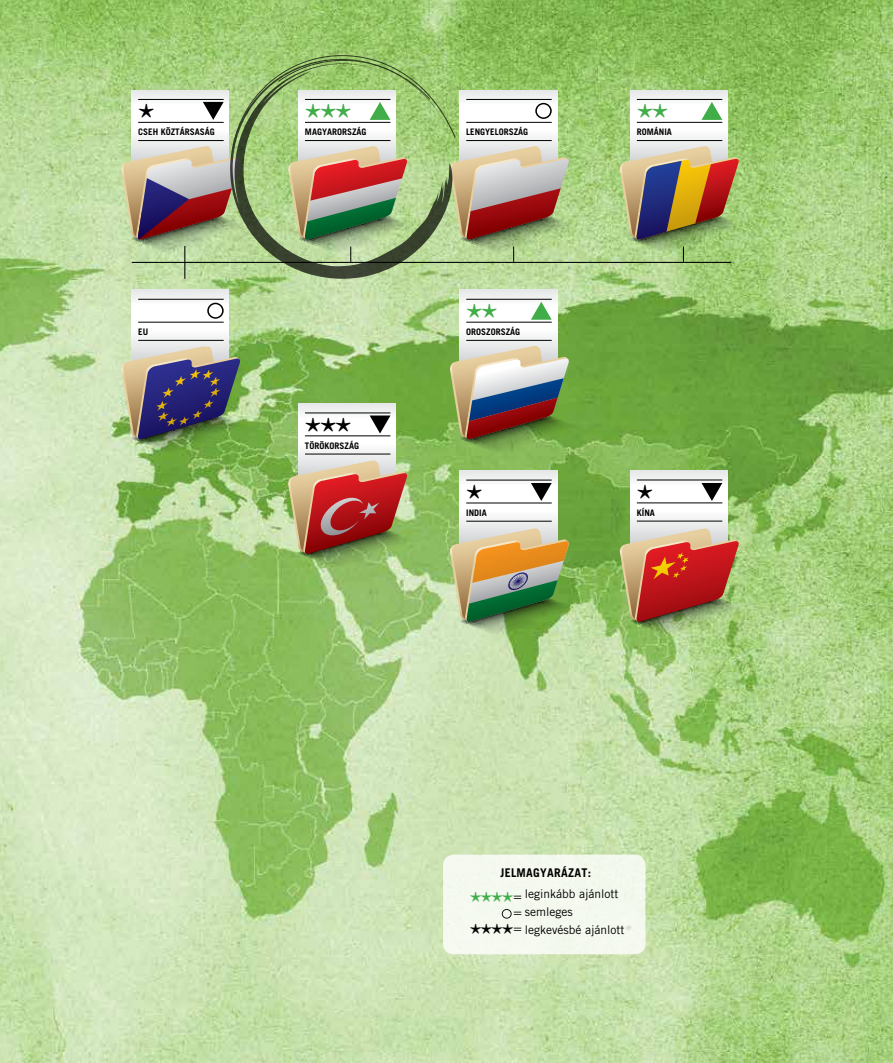
<style>
.page{position:relative;width:893px;height:1063px;background:#fff}
.page>*{position:absolute;margin:0;border:0;box-sizing:border-box;transform-origin:0 0}
.t1{font:30px "Aldine 401 HU Italic";color:#41ad49}
.t2{font:30px "Aldine 401 HU Italic";color:#000}
.t3{font:21.45px "Aldine 401 HU Italic";color:#41ad49}
.t4{font:21.45px "Aldine 401 HU Italic";color:#000}
.t5{font:12.6px "Aldine 401 HU Italic";color:#000}
.t6{font:12px/18px "Trade Gothic H";color:#000}
.t7{font:12px "Trade Gothic Bold H";letter-spacing:.025em;color:#000}
.t8{font:700 9px "Trade Gothic";color:#000}
</style>
<div class="page">
<img style="left:0;top:0;width:893px;height:1063px">
<svg style="left:132px;top:290px;width:97px;height:57px"></svg>
<svg style="left:460px;top:290px;width:97px;height:56px"></svg>
<svg style="left:299px;top:404px;width:97px;height:57px"></svg>
<svg style="left:460px;top:471px;width:97px;height:57px"></svg>
<svg style="left:630px;top:90px;width:98px;height:56px"></svg>
<svg style="left:630px;top:471px;width:98px;height:57px"></svg>
<hr style="left:138px;top:322px;width:86px;height:1px;background:#000">
<hr style="left:466px;top:322px;width:86px;height:1px;background:#000">
<hr style="left:305px;top:435px;width:85px;height:1px;background:#000">
<hr style="left:466px;top:503px;width:86px;height:1px;background:#000">
<hr style="left:637px;top:122px;width:85px;height:1px;background:#000">
<hr style="left:637px;top:502px;width:85px;height:1px;background:#000">
<hr style="left:138px;top:340px;width:86px;height:1px;background:#000">
<hr style="left:466px;top:340px;width:86px;height:1px;background:#000">
<hr style="left:305px;top:454px;width:85px;height:1px;background:#000">
<hr style="left:466px;top:521px;width:86px;height:1px;background:#000">
<hr style="left:637px;top:140px;width:85px;height:1px;background:#000">
<hr style="left:637px;top:521px;width:85px;height:1px;background:#000">
<hr style="left:138px;top:299px;width:86px;height:1px;background:#000">
<hr style="left:466px;top:299px;width:86px;height:1px;background:#000">
<hr style="left:305px;top:413px;width:85px;height:1px;background:#000">
<hr style="left:466px;top:480px;width:86px;height:1px;background:#000">
<hr style="left:637px;top:99px;width:85px;height:1px;background:#000">
<hr style="left:637px;top:480px;width:85px;height:1px;background:#000">
<svg style="left:701px;top:102px;width:21px;height:18px"></svg>
<svg style="left:531px;top:302px;width:21px;height:18px"></svg>
<svg style="left:450px;top:346px;width:127px;height:108px;background:#919876"></svg>
<img style="left:121px;top:347px;width:127px;height:106px">
<svg style="left:620px;top:528px;width:126px;height:108px;background:#b57c58"></svg>
<img style="left:450px;top:528px;width:127px;height:108px">
<img style="left:288px;top:461px;width:127px;height:107px">
<div style="left:443px;top:855px;width:202px;height:99px;background:#f4f9ef;border-radius:11px"></div>
<svg style="left:502px;top:909px;width:10px;height:10px"></svg>
<hr style="left:184px;top:246px;width:1px;height:33px;background:#000">
<svg style="left:620px;top:146px;width:126px;height:116px;background:#9f9668"></svg>
<hr style="left:132px;top:262px;width:599px;height:1px;background:#000">
<svg style="left:207px;top:303px;width:17px;height:16px"></svg>
<svg style="left:230px;top:262px;width:223px;height:17px;background:#88a071"></svg>
<svg style="left:121px;top:56px;width:456px;height:206px;background:#afb88f"></svg>
<svg style="left:531px;top:483px;width:21px;height:18px"></svg>
<svg style="left:701px;top:483px;width:21px;height:18px"></svg>
<svg style="left:370px;top:416px;width:20px;height:18px"></svg>
<h1 class="t2" style="left:138px;top:97px;width:16px">*</h1>
<p class="t8" style="left:138px;top:126px;width:78px">CSEH KÖZTÁRSASÁG</p>
<h1 class="t1" style="left:305px;top:97px;width:46px">***</h1>
<h1 class="t1" style="left:637px;top:97px;width:31px">**</h1>
<p class="t8" style="left:305px;top:126px;width:63px">MAGYARORSZÁG</p>
<p class="t8" style="left:466px;top:126px;width:64px">LENGYELORSZÁG</p>
<h1 class="t1" style="left:466px;top:297px;width:31px">**</h1>
<p class="t8" style="left:637px;top:126px;width:37px">ROMÁNIA</p>
<p class="t8" style="left:138px;top:326px;width:11px">EU</p>
<p class="t8" style="left:466px;top:326px;width:56px">OROSZORSZÁG</p>
<h1 class="t2" style="left:305px;top:411px;width:46px">***</h1>
<p class="t8" style="left:305px;top:440px;width:56px">TÖRÖKORSZÁG</p>
<h1 class="t2" style="left:466px;top:478px;width:16px">*</h1>
<h1 class="t2" style="left:637px;top:478px;width:16px">*</h1>
<p class="t8" style="left:466px;top:507px;width:22px">INDIA</p>
<p class="t8" style="left:637px;top:507px;width:20px">KÍNA</p>
<h3 class="t7" style="left:500px;top:866px;width:92px">JELMAGYARÁZAT:</h3>
<h3 class="t6" style="left:525px;top:884px;width:101px">leginkább ajánlott semleges legkevésbé ajánlott</h3>
<h2 class="t3" style="left:470px;top:886px;width:55px">****<sup>=</sup></h2>
<h3 class="t5" style="left:513px;top:905px;width:12px">=</h3>
<h2 class="t4" style="left:470px;top:918px;width:55px">****<sup>=</sup></h2>
</div>
